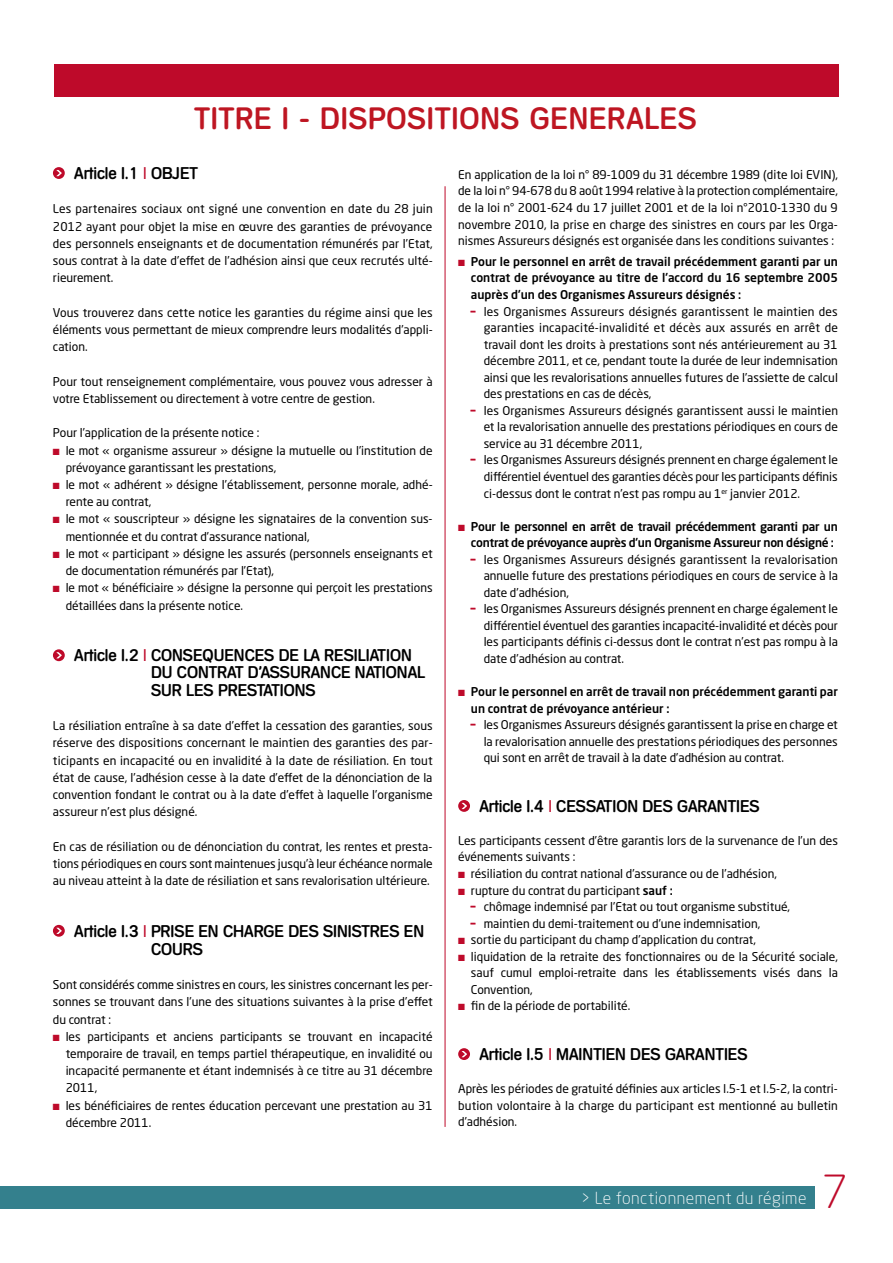
<style>
.page{position:relative;width:893px;height:1263px;background:#fff}
.page>*{position:absolute;margin:0;border:0;box-sizing:border-box;transform-origin:0 0}
.t1{font:300 45px "Neo Sans Std";color:#be0a2a}
.t2{font:500 30px "Mercedes";letter-spacing:.03em;color:#be1622}
.t3{font:500 16.5px/17.2px "Mercedes";color:#000}
.t4{font:300 16.5px "Neo Sans Std";letter-spacing:.03em;color:#fff}
.t5{font:12px/17.2px "Neo Sans Std";color:#000;text-align:justify}
.t6{font:500 12px/16.5px "Neo Sans Std";letter-spacing:-.02em;color:#000;text-align:justify}
.t7{font:500 12px/16.5px "Neo Sans Std";color:#000}
.s1{color:#be0a2a}
.s2{font-weight:700;font-size:15px;color:#be0a2a}
.s3{font-weight:500}
</style>
<div class="page">
<div style="left:0;top:1186px;width:815px;height:23px;background:#34808d"></div>
<svg style="left:53px;top:167px;width:12px;height:12px"></svg>
<svg style="left:56px;top:170px;width:6px;height:6px"></svg>
<svg style="left:53px;top:649px;width:12px;height:12px"></svg>
<svg style="left:56px;top:652px;width:6px;height:6px"></svg>
<svg style="left:53px;top:925px;width:12px;height:12px"></svg>
<svg style="left:56px;top:928px;width:6px;height:6px"></svg>
<svg style="left:458px;top:800px;width:12px;height:12px"></svg>
<svg style="left:462px;top:803px;width:5px;height:6px"></svg>
<svg style="left:458px;top:1048px;width:12px;height:12px"></svg>
<svg style="left:462px;top:1051px;width:5px;height:6px"></svg>
<div style="left:54px;top:64px;width:785px;height:32px;background:#be0a2a"></div>
<hr style="left:445px;top:186px;width:1px;height:941px;background:#be0a2a">
<h2 class="t2" style="left:194px;top:101px;width:504px">TITRE I - DISPOSITIONS GENERALES</h2>
<h3 class="t3" style="left:74px;top:164px;width:125px">Article I.1 <span class="s1">|</span> OBJET</h3>
<p class="t5" style="left:53px;top:200px;width:381px">Les partenaires sociaux ont signé une convention en date du 28 juin 2012 ayant pour objet la mise en œuvre des garanties de prévoyance des personnels enseignants et de documentation rémunérés par l’Etat, sous contrat à la date d’effet de l’adhésion ainsi que ceux recrutés ulté&shy;rieurement.</p>
<p class="t5" style="left:53px;top:303px;width:381px">Vous trouverez dans cette notice les garanties du régime ainsi que les éléments vous permettant de mieux comprendre leurs modalités d’appli&shy;cation.</p>
<p class="t5" style="left:53px;top:372px;width:381px">Pour tout renseignement complémentaire, vous pouvez vous adresser à votre Etablissement ou directement à votre centre de gestion.</p>
<p class="t5" style="left:53px;top:424px;width:208px">Pour l’application de la présente notice :</p>
<p class="t5" style="left:66px;top:441px;width:368px;text-indent:-13px"><span class="s1">■</span> le mot « organisme assureur » désigne la mutuelle ou l’institution de prévoyance garantissant les prestations,</p>
<p class="t5" style="left:66px;top:476px;width:368px;text-indent:-13px"><span class="s1">■</span> le mot « adhérent » désigne l’établissement, personne morale, adhé&shy;rente au contrat,</p>
<p class="t5" style="left:66px;top:510px;width:368px;text-indent:-13px"><span class="s1">■</span> le mot « souscripteur » désigne les signataires de la convention sus&shy;mentionnée et du contrat d’assurance national,</p>
<p class="t5" style="left:66px;top:545px;width:368px;text-indent:-13px"><span class="s1">■</span> le mot « participant » désigne les assurés (personnels enseignants et de documentation rémunérés par l’Etat),</p>
<p class="t5" style="left:66px;top:579px;width:368px;text-indent:-13px"><span class="s1">■</span> le mot « bénéficiaire » désigne la personne qui perçoit les prestations détaillées dans la présente notice.</p>
<h3 class="t3" style="left:151px;top:647px;width:276px;text-indent:-77px">Article I.2 <span class="s1">|</span> CONSEQUENCES DE LA RESILIATION<br>DU CONTRAT D’ASSURANCE NATIONAL<br>SUR LES PRESTATIONS</h3>
<p class="t5" style="left:53px;top:717px;width:381px">La résiliation entraîne à sa date d’effet la cessation des garanties, sous réserve des dispositions concernant le maintien des garanties des par&shy;ticipants en incapacité ou en invalidité à la date de résiliation. En tout état de cause, l’adhésion cesse à la date d’effet de la dénonciation de la convention fondant le contrat ou à la date d’effet à laquelle l’organisme assureur n’est plus désigné.</p>
<p class="t5" style="left:53px;top:837px;width:381px">En cas de résiliation ou de dénonciation du contrat, les rentes et presta&shy;tions périodiques en cours sont maintenues jusqu’à leur échéance normale au niveau atteint à la date de résiliation et sans revalorisation ultérieure.</p>
<h3 class="t3" style="left:151px;top:922px;width:275px;line-height:18px;text-indent:-77px">Article I.3 <span class="s1">|</span> PRISE EN CHARGE DES SINISTRES EN<br>COURS</h3>
<p class="t5" style="left:53px;top:976px;width:381px">Sont considérés comme sinistres en cours, les sinistres concernant les per&shy;sonnes se trouvant dans l’une des situations suivantes à la prise d’effet du contrat :</p>
<p class="t5" style="left:66px;top:1027px;width:368px;text-indent:-13px"><span class="s1">■</span> les participants et anciens participants se trouvant en incapacité temporaire de travail, en temps partiel thérapeutique, en invalidité ou incapacité permanente et étant indemnisés à ce titre au 31 décembre 2011,</p>
<p class="t5" style="left:66px;top:1096px;width:368px;text-indent:-13px"><span class="s1">■</span> les bénéficiaires de rentes éducation percevant une prestation au 31 décembre 2011.</p>
<p class="t5" style="left:458px;top:166px;width:381px;line-height:16.5px">En application de la loi n° 89-1009 du 31 décembre 1989 (dite loi EVIN), de la loi n° 94-678 du 8 août 1994 relative à la protection complémentaire, de la loi n° 2001-624 du 17 juillet 2001 et de la loi n°2010-1330 du 9 novembre 2010, la prise en charge des sinistres en cours par les Orga&shy;nismes Assureurs désignés est organisée dans les conditions suivantes :</p>
<p class="t6" style="left:471px;top:253px;width:368px;text-indent:-13px"><span class="s1">■</span> Pour le personnel en arrêt de travail précédemment garanti par un contrat de prévoyance au titre de l’accord du 16 septembre 2005 auprès d’un des Organismes Assureurs désignés :</p>
<p class="t5" style="left:484px;top:303px;width:356px;line-height:16.5px;text-indent:-13px"><span class="s2">–</span> les Organismes Assureurs désignés garantissent le maintien des garanties incapacité-invalidité et décès aux assurés en arrêt de travail dont les droits à prestations sont nés antérieurement au 31 décembre 2011, et ce, pendant toute la durée de leur indemnisation ainsi que les revalorisations annuelles futures de l’assiette de calcul des prestations en cas de décès,</p>
<p class="t5" style="left:484px;top:402px;width:356px;line-height:16.5px;text-indent:-13px"><span class="s2">–</span> les Organismes Assureurs désignés garantissent aussi le maintien et la revalorisation annuelle des prestations périodiques en cours de service au 31 décembre 2011,</p>
<p class="t5" style="left:484px;top:452px;width:356px;line-height:16.5px;text-indent:-13px"><span class="s2">–</span> les Organismes Assureurs désignés prennent en charge également le différentiel éventuel des garanties décès pour les participants définis ci-dessus dont le contrat n’est pas rompu au 1<sup>er</sup> janvier 2012.</p>
<p class="t6" style="left:471px;top:518px;width:368px;text-indent:-13px"><span class="s1">■</span> Pour le personnel en arrêt de travail précédemment garanti par un contrat de prévoyance auprès d’un Organisme Assureur non désigné :</p>
<p class="t5" style="left:484px;top:551px;width:356px;line-height:16.5px;text-indent:-13px"><span class="s2">–</span> les Organismes Assureurs désignés garantissent la revalorisation annuelle future des prestations périodiques en cours de service à la date d’adhésion,</p>
<p class="t5" style="left:484px;top:600px;width:356px;line-height:16.5px;text-indent:-13px"><span class="s2">–</span> les Organismes Assureurs désignés prennent en charge également le différentiel éventuel des garanties incapacité-invalidité et décès pour les participants définis ci-dessus dont le contrat n’est pas rompu à la date d’adhésion au contrat.</p>
<p class="t7" style="left:471px;top:683px;width:368px;text-indent:-13px"><span class="s1">■</span> Pour le personnel en arrêt de travail non précédemment garanti par un contrat de prévoyance antérieur :</p>
<p class="t5" style="left:484px;top:716px;width:356px;line-height:16.5px;text-indent:-13px"><span class="s2">–</span> les Organismes Assureurs désignés garantissent la prise en charge et la revalorisation annuelle des prestations périodiques des personnes qui sont en arrêt de travail à la date d’adhésion au contrat.</p>
<h3 class="t3" style="left:479px;top:797px;width:282px">Article I.4 <span class="s1">|</span> CESSATION DES GARANTIES</h3>
<p class="t5" style="left:458px;top:832px;width:381px;line-height:16.5px">Les participants cessent d’être garantis lors de la survenance de l’un des événements suivants :</p>
<p class="t5" style="left:458px;top:865px;width:320px"><span class="s1">■</span> résiliation du contrat national d’assurance ou de l’adhésion,</p>
<p class="t5" style="left:458px;top:881px;width:216px"><span class="s1">■</span> rupture du contrat du participant <span class="s3">sauf :</span></p>
<p class="t5" style="left:471px;top:898px;width:321px"><span class="s2">–</span> chômage indemnisé par l’Etat ou tout organisme substitué,</p>
<p class="t5" style="left:471px;top:914px;width:291px"><span class="s2">–</span> maintien du demi-traitement ou d’une indemnisation,</p>
<p class="t5" style="left:458px;top:931px;width:299px"><span class="s1">■</span> sortie du participant du champ d’application du contrat,</p>
<p class="t5" style="left:471px;top:948px;width:368px;line-height:16.5px;text-indent:-13px"><span class="s1">■</span> liquidation de la retraite des fonctionnaires ou de la Sécurité sociale, sauf cumul emploi-retraite dans les établissements visés dans la Convention,</p>
<p class="t5" style="left:458px;top:997px;width:174px"><span class="s1">■</span> fin de la période de portabilité.</p>
<h3 class="t3" style="left:479px;top:1045px;width:270px">Article I.5 <span class="s1">|</span> MAINTIEN DES GARANTIES</h3>
<p class="t5" style="left:458px;top:1080px;width:381px;line-height:16.5px">Après les périodes de gratuité définies aux articles I.5-1 et I.5-2, la contri&shy;bution volontaire à la charge du participant est mentionné au bulletin d’adhésion.</p>
<h3 class="t4" style="left:581px;top:1188px;width:227px">&gt; Le fonctionnement du régime</h3>
<h1 class="t1" style="left:822px;top:1164px;width:28px">7</h1>
</div>
